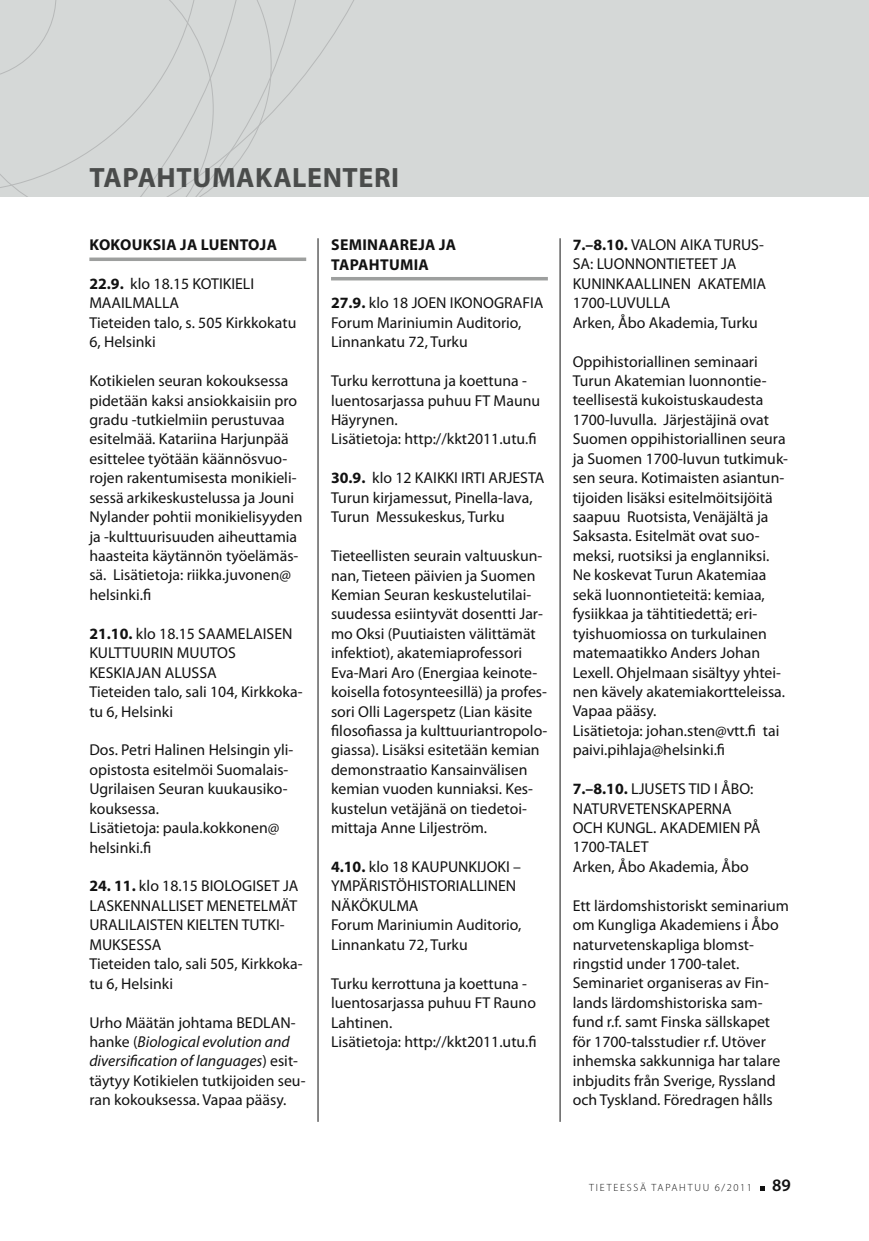
<style>
.page{position:relative;width:869px;height:1241px;background:#fff}
.page>*{position:absolute;margin:0;border:0;box-sizing:border-box;transform-origin:0 0}
.t1{font:700 28px "Myriad Pro";letter-spacing:.02em;color:#4a4c4b}
.t2{font:15.75px/19.4px "Myriad Pro";color:#121212}
.t3{font:700 15.75px "Myriad Pro";letter-spacing:.02em;color:#121212}
.t4{font:300 10.5px "Myriad Pro";letter-spacing:.17em;color:#121212}
.s1{font-weight:700}
.s2{font-style:italic}
.s3{font-weight:600;font-size:17.5px}
</style>
<div class="page">
<svg style="left:760px;top:1186px;width:4px;height:4px"></svg>
<hr style="left:559px;top:238px;width:1px;height:883px;background:#121212">
<hr style="left:317px;top:238px;width:1px;height:883px;background:#121212">
<svg style="left:89px;top:257px;width:217px;height:4px"></svg>
<hr style="left:331px;top:277px;width:216px;height:3px;background:#9d9f9e">
<div style="left:0;top:0;width:868px;height:196px;background:#d5d8d7"></div>
<svg style="left:213px;top:0;width:58px;height:188px"></svg>
<svg style="left:0;top:0;width:213px;height:196px"></svg>
<h1 class="t1" style="left:90px;top:159px;width:311px">TAPAHTUMAKALENTERI</h1>
<p class="t3" style="left:89px;top:234px;width:189px">KOKOUKSIA JA LUENTOJA</p>
<p class="t2" style="left:89px;top:274px;width:208px"><span class="s1">22.9.</span> klo 18.15 KOTIKIELI<br>MAAILMALLA<br>Tieteiden talo, s. 505 Kirkkokatu<br>6, Helsinki</p>
<p class="t2" style="left:89px;top:371px;width:214px">Kotikielen seuran kokouksessa pidetään kaksi ansiokkaisiin pro gradu -tutkielmiin perustuvaa esitelmää. Katariina Harjunpää esittelee työtään käännösvuo&shy;rojen rakentumisesta monikieli&shy;sessä arkikeskustelussa ja Jouni<br>Nylander pohtii monikielisyyden ja -kulttuurisuuden aiheuttamia haasteita käytännön työelämäs&shy;sä. Lisätietoja: riikka.juvonen@ helsinki.fi</p>
<p class="t2" style="left:89px;top:623px;width:214px"><span class="s1">21.10.</span> klo 18.15 SAAMELAISEN<br>KULTTUURIN MUUTOS<br>KESKIAJAN ALUSSA<br>Tieteiden talo, sali 104, Kirkkoka&shy;tu 6, Helsinki</p>
<p class="t2" style="left:89px;top:740px;width:205px">Dos. Petri Halinen Helsingin yli&shy;opistosta esitelmöi Suomalais-<br>Ugrilaisen Seuran kuukausiko&shy;kouksessa.<br>Lisätietoja: paula.kokkonen@ helsinki.fi</p>
<p class="t2" style="left:89px;top:876px;width:214px"><span class="s1">24. 11.</span> klo 18.15 BIOLOGISET JA<br>LASKENNALLISET MENETELMÄT<br>URALILAISTEN KIELTEN TUTKI-<br>MUKSESSA<br>Tieteiden talo, sali 505, Kirkkoka&shy;tu 6, Helsinki</p>
<p class="t2" style="left:89px;top:1012px;width:217px">Urho Määtän johtama BEDLAN&shy;hanke (<span class="s2">Biological evolution and diversification of languages</span>) esit&shy;täytyy Kotikielen tutkijoiden seu&shy;ran kokouksessa. Vapaa pääsy.</p>
<p class="t3" style="left:331px;top:234px;width:42px">SEMINAA</p>
<p class="t3" style="left:399px;top:234px;width:19px">REJA</p>
<p class="t3" style="left:439px;top:234px;width:10px">JA</p>
<p class="t3" style="left:331px;top:254px;width:91px">TAPAHTUMIA</p>
<p class="t2" style="left:331px;top:293px;width:214px"><span class="s1">27.9.</span> klo 18 JOEN IKONOGRAFIA<br>Forum Mariniumin Auditorio,<br>Linnankatu 72, Turku</p>
<p class="t2" style="left:331px;top:371px;width:210px">Turku kerrottuna ja koettuna - luentosarjassa puhuu FT Maunu<br>Häyrynen.<br>Lisätietoja: http://kkt2011.utu.fi</p>
<p class="t2" style="left:331px;top:468px;width:215px"><span class="s1">30.9.</span> klo 12 KAIKKI IRTI ARJESTA<br>Turun kirjamessut, Pinella-lava,<br>Turun Messukeskus, Turku</p>
<p class="t2" style="left:331px;top:545px;width:218px">Tieteellisten seurain valtuuskun&shy;nan, Tieteen päivien ja Suomen Kemian Seuran keskustelutilai&shy;suudessa esiintyvät dosentti Jar&shy;mo Oksi (Puutiaisten välittämät infektiot), akatemiaprofessori Eva-Mari Aro (Energiaa keinote&shy;koisella fotosynteesillä) ja profes&shy;sori Olli Lagerspetz (Lian käsite filosofiassa ja kulttuuriantropolo&shy;giassa). Lisäksi esitetään kemian demonstraatio Kansainvälisen kemian vuoden kunniaksi. Kes&shy;kustelun vetäjänä on tiedetoi&shy;mittaja Anne Liljeström.</p>
<p class="t2" style="left:331px;top:856px;width:192px"><span class="s1">4.10.</span> klo 18 KAUPUNKIJOKI –<br>YMPÄRISTÖHISTORIALLINEN<br>NÄKÖKULMA<br>Forum Mariniumin Auditorio,<br>Linnankatu 72, Turku</p>
<p class="t2" style="left:331px;top:973px;width:207px">Turku kerrottuna ja koettuna - luentosarjassa puhuu FT Rauno<br>Lahtinen.<br>Lisätietoja: http://kkt2011.utu.fi</p>
<p class="t2" style="left:572px;top:235px;width:195px"><span class="s1">7.–8.10.</span> VALON AIKA TURUS-<br>SA: LUONNONTIETEET JA<br>KUNINKAALLINEN AKATEMIA<br>1700-LUVULLA<br>Arken, Åbo Akademia, Turku</p>
<p class="t2" style="left:572px;top:351px;width:217px">Oppihistoriallinen seminaari<br>Turun Akatemian luonnontie&shy;teellisestä kukoistuskaudesta<br>1700-luvulla. Järjestäjinä ovat<br>Suomen oppihistoriallinen seura ja Suomen 1700-luvun tutkimuk&shy;sen seura. Kotimaisten asiantun&shy;tijoiden lisäksi esitelmöitsijöitä saapuu Ruotsista, Venäjältä ja<br>Saksasta. Esitelmät ovat suo&shy;meksi, ruotsiksi ja englanniksi.<br>Ne koskevat Turun Akatemiaa sekä luonnontieteitä: kemiaa, fysiikkaa ja tähtitiedettä; eri&shy;tyishuomiossa on turkulainen matemaatikko Anders Johan<br>Lexell. Ohjelmaan sisältyy yhtei&shy;nen kävely akatemiakortteleissa.<br>Vapaa pääsy.<br>Lisätietoja: johan.sten@vtt.fi tai paivi.pihlaja@helsinki.fi</p>
<p class="t2" style="left:572px;top:778px;width:189px"><span class="s1">7.–8.10.</span> LJUSETS TID I ÅBO:<br>NATURVETENSKAPERNA<br>OCH KUNGL. AKADEMIEN PÅ<br>1700-TALET<br>Arken, Åbo Akademia, Åbo</p>
<p class="t2" style="left:572px;top:895px;width:218px">Ett lärdomshistoriskt seminarium om Kungliga Akademiens i Åbo naturvetenskapliga blomst&shy;ringstid under 1700-talet.<br>Seminariet organiseras av Fin&shy;lands lärdomshistoriska sam&shy;fund r.f. samt Finska sällskapet för 1700-talsstudier r.f. Utöver inhemska sakkunniga har talare inbjudits från Sverige, Ryssland och Tyskland. Föredragen hålls</p>
<p class="t4" style="left:589px;top:1181px;width:203px">TIETEESSÄ TAPAHTUU 6/2011 <span class="s3">89</span></p>
</div>
